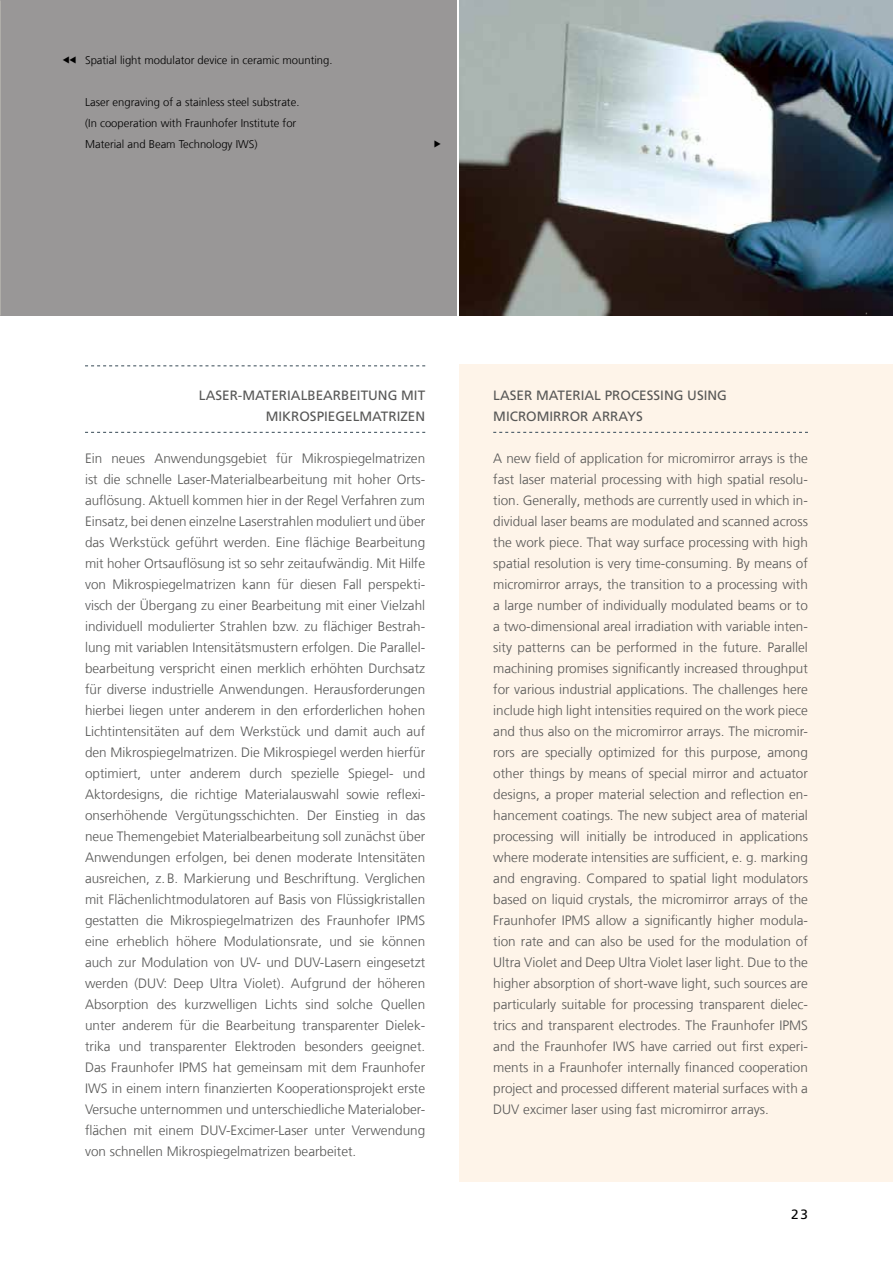
<style>
.page{position:relative;width:893px;height:1263px;background:#fff}
.page>*{position:absolute;margin:0;border:0;box-sizing:border-box;transform-origin:0 0}
.t1{font:300 13.5px/21px "Frutiger LT Com";color:#575756;text-align:justify}
.t2{font:13.5px/21px "Frutiger LT Com";color:#575756;text-align:right}
.t3{font:13.5px "Frutiger LT Com";color:#000}
.t4{font:300 11.25px/21px "Frutiger LT Com";color:#000}
</style>
<div class="page">
<div style="left:0;top:0;width:456px;height:316px;background:#999797"></div>
<img style="left:0;top:0;width:1px;height:316px">
<img style="left:459px;top:0;width:434px;height:316px">
<svg style="left:85px;top:365px;width:340px;height:1px"></svg>
<svg style="left:85px;top:432px;width:340px;height:1px"></svg>
<div style="left:459px;top:365px;width:434px;height:817px;background:#fef4e9"></div>
<svg style="left:493px;top:432px;width:315px;height:1px"></svg>
<p class="t4" style="left:85px;top:49px;width:249px">Spatial light modulator device in ceramic mounting.</p>
<p class="t4" style="left:85px;top:91px;width:216px">Laser engraving of a stainless steel substrate. (In cooperation with Fraunhofer Institute for<br>Material and Beam Technology IWS)</p>
<p class="t2" style="left:199px;top:384px;width:228px">LASER-MATERIALB EARB EITUNG MIT<br>MI KROSPI EGELMATRIZEN</p>
<p class="t1" style="left:85px;top:447px;width:342px">Ein neues Anwendungsgebiet für Mikrospiegelmatrizen ist die schnelle Laser-Materialbearbeitung mit hoher Orts&shy;auflösung. Aktuell kommen hier in der Regel Verfahren zum Einsatz, bei denen einzelne Laserstrahlen moduliert und über das Werkstück geführt werden. Eine flächige Bearbeitung mit hoher Ortsauflösung ist so sehr zeitaufwändig. Mit Hilfe von Mikrospiegelmatrizen kann für diesen Fall perspekti&shy;visch der Übergang zu einer Bearbeitung mit einer Vielzahl individuell modulierter Strahlen bzw. zu flächiger Bestrah&shy;lung mit variablen Intensitätsmustern erfolgen. Die Parallel&shy;bearbeitung verspricht einen merklich erhöhten Durchsatz für diverse industrielle Anwendungen. Herausforderungen hierbei liegen unter anderem in den erforderlichen hohen Lichtintensitäten auf dem Werkstück und damit auch auf den Mikrospiegelmatrizen. Die Mikrospiegel werden hierfür optimiert, unter anderem durch spezielle Spiegel- und Aktordesigns, die richtige Materialauswahl sowie reflexi&shy;onserhöhende Vergütungsschichten. Der Einstieg in das neue Themengebiet Materialbearbeitung soll zunächst über Anwendungen erfolgen, bei denen moderate Intensitäten ausreichen, z.B. Markierung und Beschriftung. Verglichen mit Flächenlichtmodulatoren auf Basis von Flüssigkristallen gestatten die Mikrospiegelmatrizen des Fraunhofer IPMS eine erheblich höhere Modulationsrate, und sie können auch zur Modulation von UV- und DUV-Lasern eingesetzt werden (DUV: Deep Ultra Violet). Aufgrund der höheren Absorption des kurzwelligen Lichts sind solche Quellen unter anderem für die Bearbeitung transparenter Dielek&shy;trika und transparenter Elektroden besonders geeignet.<br>Das Fraunhofer IPMS hat gemeinsam mit dem Fraunhofer IWS in einem intern finanzierten Kooperationsprojekt erste Versuche unternommen und unterschiedliche Materialober&shy;flächen mit einem DUV-Excimer-Laser unter Verwendung von schnellen Mikrospiegelmatrizen bearbeitet.</p>
<p class="t2" style="left:493px;top:384px;width:235px;text-align:left">LASER MATERIAL PROCESSI NG USI NG<br>MICROMI RROR ARRAYS</p>
<p class="t1" style="left:493px;top:447px;width:316px">A new field of application for micromirror arrays is the fast laser material processing with high spatial resolu&shy;tion. Generally, methods are currently used in which in&shy;dividual laser beams are modulated and scanned across the work piece. That way surface processing with high spatial resolution is very time-consuming. By means of micromirror arrays, the transition to a processing with a large number of individually modulated beams or to a two-dimensional areal irradiation with variable inten&shy;sity patterns can be performed in the future. Parallel machining promises significantly increased throughput for various industrial applications. The challenges here include high light intensities required on the work piece and thus also on the micromirror arrays. The micromir&shy;rors are specially optimized for this purpose, among other things by means of special mirror and actuator designs, a proper material selection and reflection en&shy;hancement coatings. The new subject area of material processing will initially be introduced in applications where moderate intensities are sufficient, e. g. marking and engraving. Compared to spatial light modulators based on liquid crystals, the micromirror arrays of the Fraunhofer IPMS allow a significantly higher modula&shy;tion rate and can also be used for the modulation of Ultra Violet and Deep Ultra Violet laser light. Due to the higher absorption of short-wave light, such sources are particularly suitable for processing transparent dielec&shy;trics and transparent electrodes. The Fraunhofer IPMS and the Fraunhofer IWS have carried out first experi&shy;ments in a Fraunhofer internally financed cooperation project and processed different material surfaces with a DUV excimer laser using fast micromirror arrays.</p>
<p class="t3" style="left:791px;top:1206px;width:18px">23</p>
</div>
